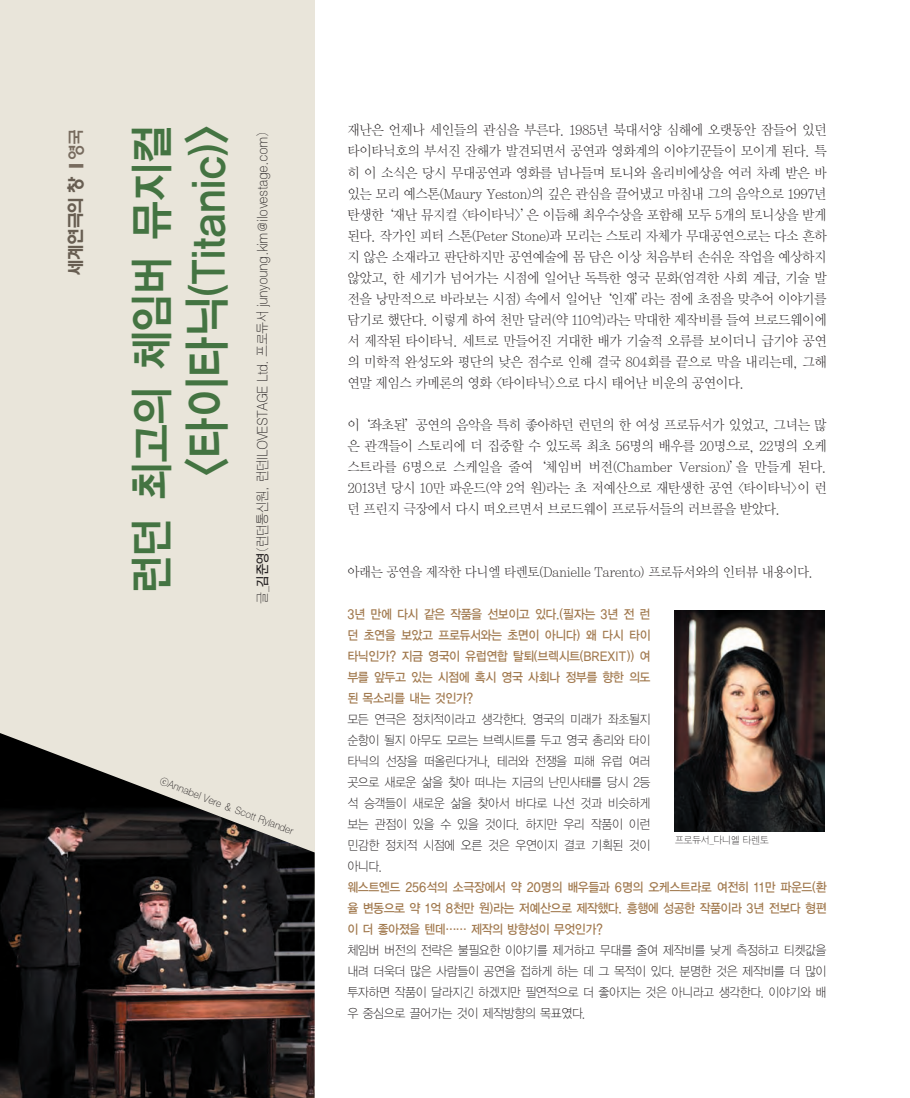
<style>
.page{position:relative;width:910px;height:1098px;background:#fff}
.page>*{position:absolute;margin:0;border:0;box-sizing:border-box;transform-origin:0 0}
.t1{font:45px "YGO14";letter-spacing:-.085em;color:#447442;scale:.92 1}
.t2{font:43.5px "YGO14";letter-spacing:-.085em;color:#447442;scale:.92 1}
.t3{font:700 18px "HY Wul Nun";letter-spacing:-.085em;color:#685e52;scale:.95 1}
.t4{font:13.8px/21px "Y Mj O11";letter-spacing:-.085em;color:#231f20;text-align:justify;scale:.95 1}
.t5{font:13.5px "SMSE Gothic Pro";letter-spacing:-.065em;color:#231f20;scale:.9 1}
.t6{font:13.5px "Y Mj O11";letter-spacing:-.085em;color:#231f20;scale:.95 1}
.t7{font:12.75px/21px "YGO11";letter-spacing:-.1em;color:#231f20;scale:.92 1}
.t8{font:9.75px "SMSE Gothic Pro";letter-spacing:-.065em;color:#231f20;scale:.95 1}
.s1{font-size:48px}
.s2{font-family:"HY Wul Nun Medium Pro";font-weight:400;font-size:17.25px;color:#776b5e}
.s3{font-family:"HY Go Thic Bold Pro"}
.s4{font-family:"YGO13";color:#a1794e}
</style>
<div class="page">
<div style="left:0;top:0;width:315px;height:948px;background:#e9e5da"></div>
<img style="left:0;top:733px;width:315px;height:364px">
<img style="left:674px;top:610px;width:150px;height:221px">
<p class="t1" style="left:123px;top:595px;width:514px;rotate:-90deg">런던 최고의 체임버 뮤지컬</p>
<p class="t2" style="left:181px;top:478px;width:387px;rotate:-90deg"><span class="s1">&lt;타이타닉</span>(Titanic)<span class="s1">&gt;</span></p>
<p class="t3" style="left:65px;top:276px;width:156px;rotate:-90deg">세계연극의 창 <span class="s2">█ 영국</span></p>
<p class="t5" style="left:255px;top:603px;width:526px;rotate:-90deg">글_<span class="s3">김준영</span>(런던통신원, 런던ILOVESTAGE Ltd. 프로듀서 junyoung.kim@ilovestage.com)</p>
<p class="t8" style="left:162px;top:775px;width:152px;rotate:21deg">ⓒAnnabel Vere &amp; Scott Rylander</p>
<p class="t4" style="left:347px;top:120px;width:507px">재난은 언제나 세인들의 관심을 부른다. 1985년 북대서양 심해에 오랫동안 잠들어 있던 타이타닉호의 부서진 잔해가 발견되면서 공연과 영화계의 이야기꾼들이 모이게 된다. 특 히 이 소식은 당시 무대공연과 영화를 넘나들며 토니와 올리비에상을 여러 차례 받은 바 있는 모리 예스톤(Maury Yeston)의 깊은 관심을 끌어냈고 마침내 그의 음악으로 1997년 탄생한 ‘재난 뮤지컬 &lt;타이타닉&gt;’은 이듬해 최우수상을 포함해 모두 5개의 토니상을 받게 된다. 작가인 피터 스톤(Peter Stone)과 모리는 스토리 자체가 무대공연으로는 다소 흔하 지 않은 소재라고 판단하지만 공연예술에 몸 담은 이상 처음부터 손쉬운 작업을 예상하지 않았고, 한 세기가 넘어가는 시점에 일어난 독특한 영국 문화(엄격한 사회 계급, 기술 발 전을 낭만적으로 바라보는 시점) 속에서 일어난 ‘인재’라는 점에 초점을 맞추어 이야기를 담기로 했단다. 이렇게 하여 천만 달러(약 110억)라는 막대한 제작비를 들여 브로드웨이에 서 제작된 타이타닉. 세트로 만들어진 거대한 배가 기술적 오류를 보이더니 급기야 공연 의 미학적 완성도와 평단의 낮은 점수로 인해 결국 804회를 끝으로 막을 내리는데, 그해 연말 제임스 카메론의 영화 &lt;타이타닉&gt;으로 다시 태어난 비운의 공연이다.</p>
<p class="t4" style="left:347px;top:414px;width:507px">이 ‘좌초된’공연의 음악을 특히 좋아하던 런던의 한 여성 프로듀서가 있었고, 그녀는 많 은 관객들이 스토리에 더 집중할 수 있도록 최초 56명의 배우를 20명으로, 22명의 오케 스트라를 6명으로 스케일을 줄여 ‘체임버 버전(Chamber Version)’을 만들게 된다.<br>2013년 당시 10만 파운드(약 2억 원)라는 초 저예산으로 재탄생한 공연 &lt;타이타닉&gt;이 런 던 프린지 극장에서 다시 떠오르면서 브로드웨이 프로듀서들의 러브콜을 받았다.</p>
<p class="t6" style="left:347px;top:563px;width:493px">아래는 공연을 제작한 다니엘 타렌토(Danielle Tarento) 프로듀서와의 인터뷰 내용이다.</p>
<p class="t7" style="left:347px;top:603px;width:523px"><span class="s4">3년 만에 다시 같은 작품을 선보이고 있다.(필자는 3년 전 런<br>던 초연을 보았고 프로듀서와는 초면이 아니다) 왜 다시 타이<br>타닉인가? 지금 영국이 유럽연합 탈퇴(브렉시트(BREXIT)) 여<br>부를 앞두고 있는 시점에 혹시 영국 사회나 정부를 향한 의도<br>된 목소리를 내는 것인가?<br></span>모든 연극은 정치적이라고 생각한다. 영국의 미래가 좌초될지<br>순항이 될지 아무도 모르는 브렉시트를 두고 영국 총리와 타이<br>타닉의 선장을 떠올린다거나, 테러와 전쟁을 피해 유럽 여러<br>곳으로 새로운 삶을 찾아 떠나는 지금의 난민사태를 당시 2등<br>석 승객들이 새로운 삶을 찾아서 바다로 나선 것과 비슷하게<br>보는 관점이 있을 수 있을 것이다. 하지만 우리 작품이 이런<br>민감한 정치적 시점에 오른 것은 우연이지 결코 기획된 것이<br>아니다.<br><span class="s4">웨스트엔드 256석의 소극장에서 약 20명의 배우들과 6명의 오케스트라로 여전히 11만 파운드(환 율 변동으로 약 1억 8천만 원)라는 저예산으로 제작했다. 흥행에 성공한 작품이라 3년 전보다 형편 이 더 좋아졌을 텐데…… 제작의 방향성이 무엇인가?<br></span>체임버 버전의 전략은 불필요한 이야기를 제거하고 무대를 줄여 제작비를 낮게 측정하고 티켓값을 내려 더욱더 많은 사람들이 공연을 접하게 하는 데 그 목적이 있다. 분명한 것은 제작비를 더 많이 투자하면 작품이 달라지긴 하겠지만 필연적으로 더 좋아지는 것은 아니라고 생각한다. 이야기와 배 우 중심으로 끌어가는 것이 제작방향의 목표였다.</p>
<p class="t8" style="left:675px;top:834px;width:101px">프로듀서_다니엘 타렌토</p>
</div>
